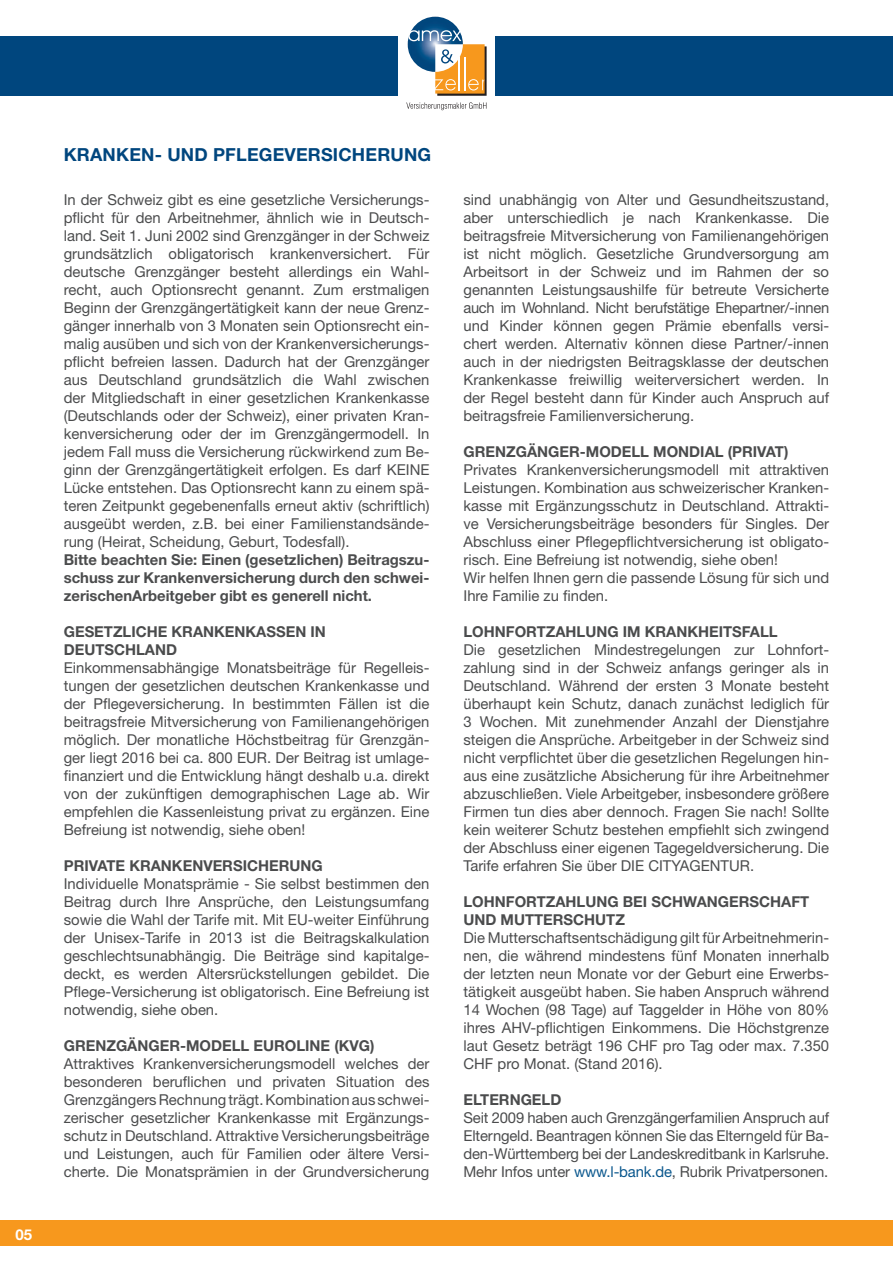
<style>
.page{position:relative;width:893px;height:1263px;background:#fff}
.page>*{position:absolute;margin:0;border:0;box-sizing:border-box;transform-origin:0 0}
.t1{font:700 18px "Helvetica Neue";letter-spacing:.01em;color:#00467e}
.t2{font:15px/18px "Helvetica Neue";color:#4b4c4d;text-align:justify}
.t3{font:700 15px/18px "Helvetica Neue";color:#4b4c4d}
.t4{font:700 15px "Helvetica Neue";color:#fff}
.s1{color:#0a578d}
</style>
<div class="page">
<div style="left:0;top:1220px;width:893px;height:26px;background:#f7981d"></div>
<div style="left:0;top:36px;width:893px;height:60px;background:#00467e"></div>
<div style="left:398px;top:0;width:97px;height:98px;background:#fff"></div>
<img style="left:411px;top:17px;width:48px;height:13px">
<svg style="left:408px;top:30px;width:79px;height:66px"></svg>
<svg style="left:406px;top:102px;width:80px;height:8px"></svg>
<p class="t4" style="left:16px;top:1225px;width:18px">05</p>
<p class="t1" style="left:64px;top:144px;width:369px">KRANKEN- UND PFLEGEVERSICHERUNG</p>
<p class="t2" style="left:64px;top:191px;width:367px">In der Schweiz gibt es eine gesetzliche Versicherungs&shy;pflicht für den Arbeitnehmer, ähnlich wie in Deutsch&shy;land. Seit 1. Juni 2002 sind Grenzgänger in der Schweiz grundsätzlich obligatorisch krankenversichert. Für deutsche Grenzgänger besteht allerdings ein Wahl&shy;recht, auch Optionsrecht genannt. Zum erstmaligen Beginn der Grenzgängertätigkeit kann der neue Grenz&shy;gänger innerhalb von 3 Monaten sein Optionsrecht ein&shy;malig ausüben und sich von der Krankenversicherungs&shy;pflicht befreien lassen. Dadurch hat der Grenzgänger aus Deutschland grundsätzlich die Wahl zwischen der Mitgliedschaft in einer gesetzlichen Krankenkasse (Deutschlands oder der Schweiz), einer privaten Kran&shy;kenversicherung oder der im Grenzgängermodell. In jedem Fall muss die Versicherung rückwirkend zum Be&shy;ginn der Grenzgängertätigkeit erfolgen. Es darf KEINE Lücke entstehen. Das Optionsrecht kann zu einem spä&shy;teren Zeitpunkt gegebenenfalls erneut aktiv (schriftlich) ausgeübt werden, z.B. bei einer Familienstandsände&shy;rung (Heirat, Scheidung, Geburt, Todesfall).</p>
<p class="t3" style="left:64px;top:551px;width:367px;text-align:justify">Bitte beachten Sie: Einen (gesetzlichen) Beitragszu&shy;schuss zur Krankenversicherung durch den schwei&shy;zerischenArbeitgeber gibt es generell nicht.</p>
<p class="t3" style="left:64px;top:623px;width:264px">GESETZLICHE KRANKENKASSEN IN<br>DEUTSCHLAND</p>
<p class="t2" style="left:64px;top:659px;width:367px">Einkommensabhängige Monatsbeiträge für Regelleis&shy;tungen der gesetzlichen deutschen Krankenkasse und der Pflegeversicherung. In bestimmten Fällen ist die beitragsfreie Mitversicherung von Familienangehörigen möglich. Der monatliche Höchstbeitrag für Grenzgän&shy;ger liegt 2016 bei ca. 800 EUR. Der Beitrag ist umlage&shy;finanziert und die Entwicklung hängt deshalb u.a. direkt von der zukünftigen demographischen Lage ab. Wir empfehlen die Kassenleistung privat zu ergänzen. Eine Befreiung ist notwendig, siehe oben!</p>
<p class="t3" style="left:64px;top:857px;width:260px">PRIVATE KRANKENVERSICHERUNG</p>
<p class="t2" style="left:64px;top:875px;width:367px">Individuelle Monatsprämie - Sie selbst bestimmen den Beitrag durch Ihre Ansprüche, den Leistungsumfang sowie die Wahl der Tarife mit. Mit EU-weiter Einführung der Unisex-Tarife in 2013 ist die Beitragskalkulation geschlechtsunabhängig. Die Beiträge sind kapitalge&shy;deckt, es werden Altersrückstellungen gebildet. Die Pflege-Versicherung ist obligatorisch. Eine Befreiung ist notwendig, siehe oben.</p>
<p class="t3" style="left:64px;top:1037px;width:312px">GRENZGÄNGER-MODELL EUROLINE (KVG)</p>
<p class="t2" style="left:64px;top:1055px;width:367px">Attraktives Krankenversicherungsmodell welches der besonderen beruflichen und privaten Situation des Grenzgängers Rechnung trägt. Kombination aus schwei&shy;zerischer gesetzlicher Krankenkasse mit Ergänzungs&shy;schutz in Deutschland. Attraktive Versicherungsbeiträge und Leistungen, auch für Familien oder ältere Versi&shy;cherte. Die Monatsprämien in der Grundversicherung</p>
<p class="t2" style="left:463px;top:191px;width:367px">sind unabhängig von Alter und Gesundheitszustand, aber unterschiedlich je nach Krankenkasse. Die beitragsfreie Mitversicherung von Familienangehörigen ist nicht möglich. Gesetzliche Grundversorgung am Arbeitsort in der Schweiz und im Rahmen der so genannten Leistungsaushilfe für betreute Versicherte auch im Wohnland. Nicht berufstätige Ehepartner/-innen und Kinder können gegen Prämie ebenfalls versi&shy;chert werden. Alternativ können diese Partner/-innen auch in der niedrigsten Beitragsklasse der deutschen Krankenkasse freiwillig weiterversichert werden. In der Regel besteht dann für Kinder auch Anspruch auf beitragsfreie Familienversicherung.</p>
<p class="t3" style="left:463px;top:443px;width:326px">GRENZGÄNGER-MODELL MONDIAL (PRIVAT)</p>
<p class="t2" style="left:463px;top:461px;width:367px;text-align:left">Privates Krankenversicherungsmodell mit attraktiven Leistungen. Kombination aus schweizerischer Kranken&shy;kasse mit Ergänzungsschutz in Deutschland. Attrakti&shy;ve Versicherungsbeiträge besonders für Singles. Der Abschluss einer Pflegepflichtversicherung ist obligato&shy;risch. Eine Befreiung ist notwendig, siehe oben!<br>Wir helfen Ihnen gern die passende Lösung für sich und Ihre Familie zu finden.</p>
<p class="t3" style="left:463px;top:623px;width:316px">LOHNFORTZAHLUNG IM KRANKHEITSFALL</p>
<p class="t2" style="left:463px;top:641px;width:367px">Die gesetzlichen Mindestregelungen zur Lohnfort&shy;zahlung sind in der Schweiz anfangs geringer als in Deutschland. Während der ersten 3 Monate besteht überhaupt kein Schutz, danach zunächst lediglich für 3 Wochen. Mit zunehmender Anzahl der Dienstjahre steigen die Ansprüche. Arbeitgeber in der Schweiz sind nicht verpflichtet über die gesetzlichen Regelungen hin&shy;aus eine zusätzliche Absicherung für ihre Arbeitnehmer abzuschließen. Viele Arbeitgeber, insbesondere größere Firmen tun dies aber dennoch. Fragen Sie nach! Sollte kein weiterer Schutz bestehen empfiehlt sich zwingend der Abschluss einer eigenen Tagegeldversicherung. Die Tarife erfahren Sie über DIE CITYAGENTUR.</p>
<p class="t3" style="left:463px;top:893px;width:347px">LOHNFORTZAHLUNG BEI SCHWANGERSCHAFT<br>UND MUTTERSCHUTZ</p>
<p class="t2" style="left:463px;top:929px;width:367px">Die Mutterschaftsentschädigung gilt für Arbeitnehmerin&shy;nen, die während mindestens fünf Monaten innerhalb der letzten neun Monate vor der Geburt eine Erwerbs&shy;tätigkeit ausgeübt haben. Sie haben Anspruch während 14 Wochen (98 Tage) auf Taggelder in Höhe von 80% ihres AHV-pflichtigen Einkommens. Die Höchstgrenze laut Gesetz beträgt 196 CHF pro Tag oder max. 7.350<br>CHF pro Monat. (Stand 2016).</p>
<p class="t3" style="left:463px;top:1091px;width:99px">ELTERNGELD</p>
<p class="t2" style="left:463px;top:1109px;width:367px">Seit 2009 haben auch Grenzgängerfamilien Anspruch auf Elterngeld. Beantragen können Sie das Elterngeld für Ba&shy;den-Württemberg bei der Landeskreditbank in Karlsruhe.<br>Mehr Infos unter <span class="s1">www.l-bank.de</span>, Rubrik Privatpersonen.</p>
</div>
